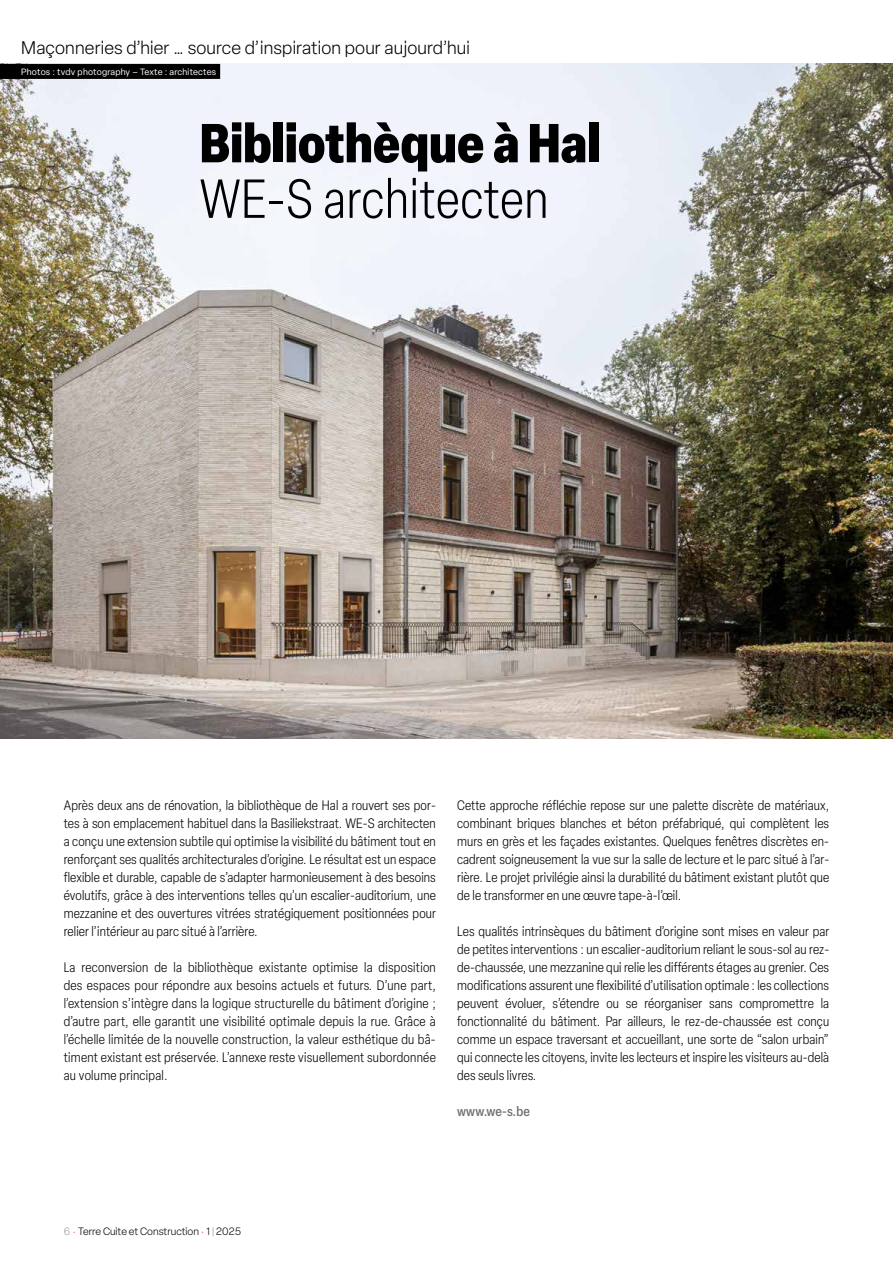
<style>
.page{position:relative;width:893px;height:1263px;background:#fff}
.page>*{position:absolute;margin:0;border:0;box-sizing:border-box;transform-origin:0 0}
.t1{font:900 condensed 54px "Elza";color:#000;scale:.96 1}
.t2{font:300 condensed 54px "Elza";letter-spacing:.015em;color:#000;scale:.96 1}
.t3{font:300 18px "Elza";letter-spacing:.01em;color:#000}
.t4{font:300 condensed 13.5px/18px "Elza";letter-spacing:.01em;color:#000;text-align:justify}
.t5{font:500 condensed 13.5px "Elza";letter-spacing:.015em;color:#6f7070}
.t6{font:300 10.5px "Elza";color:#000}
.t7{font:9px "Elza";letter-spacing:.02em;color:#fff}
.s1{color:#9d9e9e}
.s2{color:#e7000e}
</style>
<div class="page">
<img style="left:0;top:64px;width:893px;height:674px">
<div style="left:0;top:64px;width:220px;height:15px;background:#000"></div>
<h2 class="t3" style="left:21px;top:36px;width:450px">Maçonneries d’hier … source d’inspiration pour aujourd’hui</h2>
<p class="t7" style="left:21px;top:65px;width:196px">Photos : tvdv photography – Texte : architectes</p>
<h1 class="t1" style="left:200px;top:104px;width:418px">Bibliothèque à Hal</h1>
<h1 class="t2" style="left:200px;top:164px;width:364px">WE-S architecten</h1>
<p class="t4" style="left:64px;top:796px;width:374px">Après deux ans de rénovation, la bibliothèque de Hal a rouvert ses por&shy;tes à son emplacement habituel dans la Basiliekstraat. WE-S architecten a conçu une extension subtile qui optimise la visibilité du bâtiment tout en renforçant ses qualités architecturales d’origine. Le résultat est un espace flexible et durable, capable de s’adapter harmonieusement à des besoins évolutifs, grâce à des interventions telles qu’un escalier-auditorium, une mezzanine et des ouvertures vitrées stratégiquement positionnées pour relier l’intérieur au parc situé à l’arrière.</p>
<p class="t4" style="left:64px;top:958px;width:374px">La reconversion de la bibliothèque existante optimise la disposition des espaces pour répondre aux besoins actuels et futurs. D’une part, l’extension s’intègre dans la logique structurelle du bâtiment d’origine ; d’autre part, elle garantit une visibilité optimale depuis la rue. Grâce à l’échelle limitée de la nouvelle construction, la valeur esthétique du bâ&shy;timent existant est préservée. L’annexe reste visuellement subordonnée au volume principal.</p>
<p class="t4" style="left:457px;top:796px;width:374px">Cette approche réfléchie repose sur une palette discrète de matériaux, combinant briques blanches et béton préfabriqué, qui complètent les murs en grès et les façades existantes. Quelques fenêtres discrètes en&shy;cadrent soigneusement la vue sur la salle de lecture et le parc situé à l’ar&shy;rière. Le projet privilégie ainsi la durabilité du bâtiment existant plutôt que de le transformer en une œuvre tape-à-l’œil.</p>
<p class="t4" style="left:457px;top:922px;width:374px">Les qualités intrinsèques du bâtiment d’origine sont mises en valeur par de petites interventions : un escalier-auditorium reliant le sous-sol au rez&shy;de-chaussée, une mezzanine qui relie les différents étages au grenier. Ces modifications assurent une flexibilité d’utilisation optimale : les collections peuvent évoluer, s’étendre ou se réorganiser sans compromettre la fonctionnalité du bâtiment. Par ailleurs, le rez-de-chaussée est conçu comme un espace traversant et accueillant, une sorte de “salon urbain” qui connecte les citoyens, invite les lecteurs et inspire les visiteurs au-delà des seuls livres.</p>
<p class="t5" style="left:457px;top:1102px;width:74px">www.we-s.be</p>
<p class="t6" style="left:64px;top:1224px;width:179px"><span class="s1">6</span> <span class="s2">·</span> Terre Cuite et Construction <span class="s2">·</span> 1<span class="s1">|</span> 2025</p>
</div>
